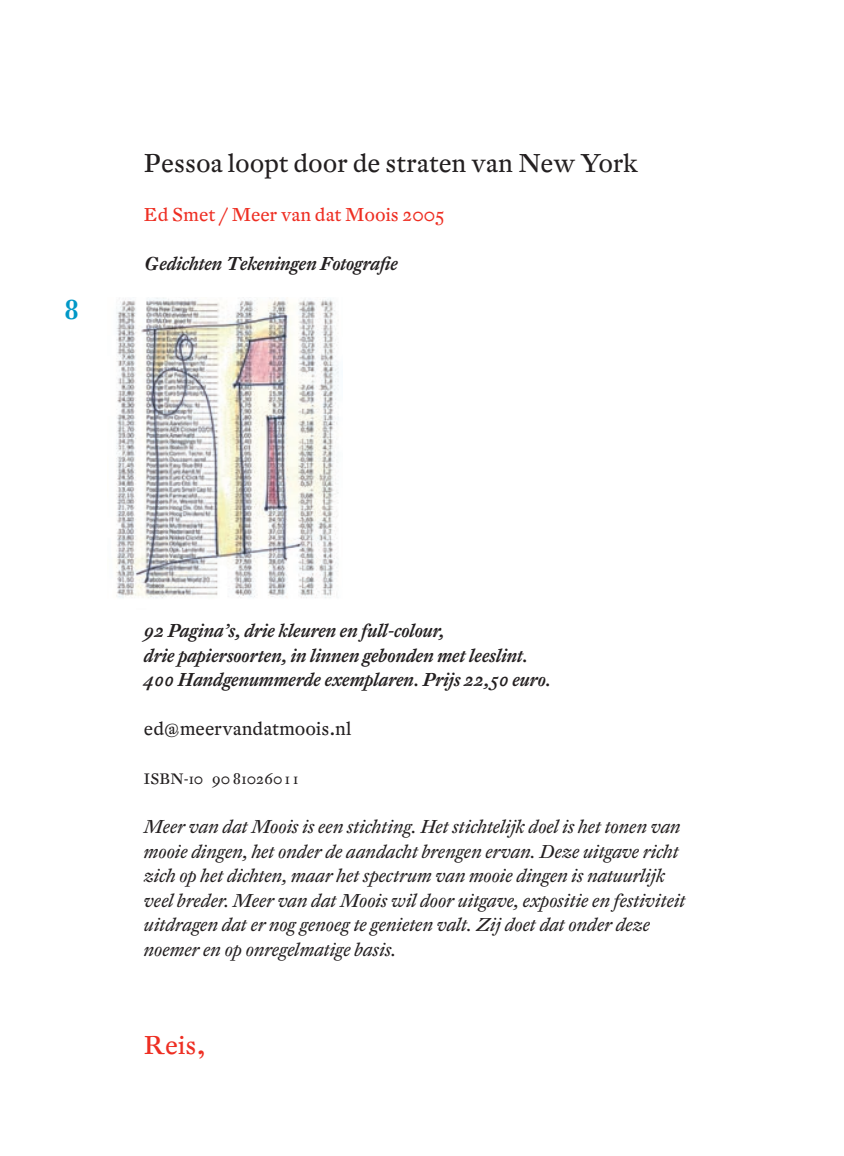
<style>
.page{position:relative;width:844px;height:1156px;background:#fff}
.page>*{position:absolute;margin:0;border:0;box-sizing:border-box;transform-origin:0 0}
.t1{font:500 26.25px "DTL Fleischmann ST";color:#0098c7}
.t2{font:25.38px "DTL Fleischmann ST";letter-spacing:-.01em;color:#231f20}
.t3{font:25.38px "DTL Fleischmann ST";color:#ee2e22}
.t4{font:italic 18.38px/24.5px "DTL Fleischmann ST";color:#231f20}
.t5{font:italic 500 18.38px/24.5px "DTL Fleischmann ST";color:#231f20}
.t6{font:18.38px "DTL Fleischmann ST";color:#ee2e22}
.t7{font:18.38px "DTL Fleischmann ST";color:#231f20}
.t8{font:14.88px "DTL Fleischmann ST";letter-spacing:.03em;color:#231f20}
</style>
<div class="page">
<img style="left:116px;top:298px;width:223px;height:300px">
<h1 class="t1" style="left:64px;top:293px;width:17px">8</h1>
<h2 class="t2" style="left:144px;top:146px;width:495px">Pessoa loopt door de straten van New York</h2>
<p class="t6" style="left:144px;top:202px;width:303px">Ed Smet / Meer van dat Moois 2005</p>
<p class="t5" style="left:144px;top:251px;width:255px">Gedichten Tekeningen Fotografie</p>
<p class="t5" style="left:144px;top:618px;width:408px">92 Pagina’s, drie kleuren en full-colour,<br>drie papiersoorten, in linnen gebonden met leeslint.<br>400 Handgenummerde exemplaren. Prijs 22,50 euro.</p>
<p class="t7" style="left:144px;top:717px;width:209px">ed@meervandatmoois.nl</p>
<p class="t8" style="left:144px;top:769px;width:156px">ISBN-10 90 810260 1 1</p>
<p class="t4" style="left:144px;top:814px;width:543px">Meer van dat Moois is een stichting. Het stichtelijk doel is het tonen van mooie dingen, het onder de aandacht brengen ervan. Deze uitgave richt zich op het dichten, maar het spectrum van mooie dingen is natuurlijk veel breder. Meer van dat Moois wil door uitgave, expositie en festiviteit uitdragen dat er nog genoeg te genieten valt. Zij doet dat onder deze noemer en op onregelmatige basis.</p>
<h2 class="t3" style="left:144px;top:1028px;width:63px">Reis,</h2>
</div>
